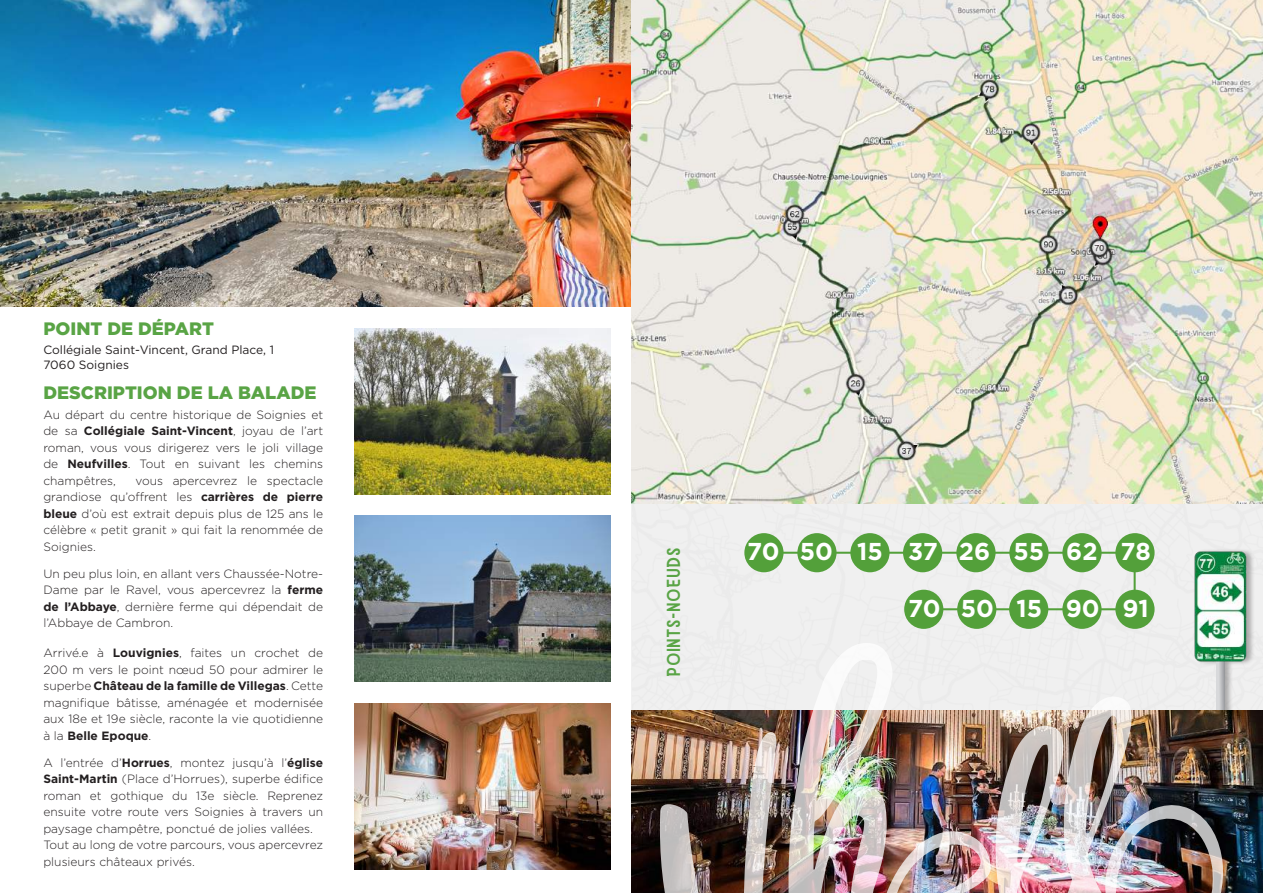
<style>
.page{position:relative;width:1263px;height:893px;background:#fff}
.page>*{position:absolute;margin:0;border:0;box-sizing:border-box;transform-origin:0 0}
.t1{font:700 24.45px "Gotham";color:#fff}
.t2{font:900 18px "Gotham";color:#59a445}
.t3{font:18px "Explode";color:#59a445}
.t4{font:300 12px/16.5px "Gotham";color:#231f20;text-align:justify}
.t5{font:12px/14.4px "Gotham";color:#231f20}
.s1{font-weight:700}
</style>
<div class="page">
<div style="left:632px;top:504px;width:631px;height:207px;background:#f0f0f0"></div>
<img style="left:0;top:0;width:631px;height:307px">
<img style="left:355px;top:328px;width:255px;height:166px">
<img style="left:355px;top:516px;width:255px;height:166px">
<img style="left:355px;top:703px;width:255px;height:166px">
<img style="left:631px;top:0;width:632px;height:504px">
<hr style="left:746px;top:552px;width:401px;height:2px;background:#53a03a">
<hr style="left:993px;top:608px;width:154px;height:2px;background:#53a03a">
<hr style="left:912px;top:608px;width:77px;height:2px;background:#53a03a">
<hr style="left:1133px;top:560px;width:3px;height:52px;background:#53a03a">
<div style="left:744px;top:533px;width:39px;height:39px;background:#53a03a;border-radius:50%"></div>
<div style="left:797px;top:533px;width:39px;height:39px;background:#53a03a;border-radius:50%"></div>
<div style="left:850px;top:533px;width:39px;height:39px;background:#53a03a;border-radius:50%"></div>
<div style="left:903px;top:533px;width:39px;height:39px;background:#53a03a;border-radius:50%"></div>
<div style="left:956px;top:533px;width:39px;height:39px;background:#53a03a;border-radius:50%"></div>
<div style="left:1009px;top:533px;width:39px;height:39px;background:#53a03a;border-radius:50%"></div>
<div style="left:1062px;top:533px;width:39px;height:39px;background:#53a03a;border-radius:50%"></div>
<div style="left:1115px;top:533px;width:39px;height:39px;background:#53a03a;border-radius:50%"></div>
<div style="left:1062px;top:590px;width:39px;height:39px;background:#53a03a;border-radius:50%"></div>
<div style="left:904px;top:590px;width:39px;height:39px;background:#53a03a;border-radius:50%"></div>
<div style="left:1009px;top:590px;width:39px;height:39px;background:#53a03a;border-radius:50%"></div>
<div style="left:1115px;top:590px;width:39px;height:39px;background:#53a03a;border-radius:50%"></div>
<div style="left:957px;top:590px;width:39px;height:39px;background:#53a03a;border-radius:50%"></div>
<div style="left:1195px;top:549px;width:60px;height:179px;background:#231f20;opacity:.33"></div>
<img style="left:1193px;top:549px;width:54px;height:113px">
<img style="left:631px;top:711px;width:632px;height:182px">
<img style="left:788px;top:643px;width:439px;height:250px">
<img style="left:658px;top:729px;width:120px;height:164px">
<h2 class="t2" style="left:43px;top:316px;width:172px">POINT DE DÉPART</h2>
<p class="t5" style="left:43px;top:343px;width:232px">Collégiale Saint-Vincent, Grand Place, 1<br>7060 Soignies</p>
<h2 class="t2" style="left:43px;top:380px;width:275px">DESCRIPTION DE LA BALADE</h2>
<p class="t4" style="left:43px;top:406px;width:281px">Au départ du centre historique de Soignies et de sa <span class="s1">Collégiale Saint-Vincent</span>, joyau de l’art roman, vous vous dirigerez vers le joli village de <span class="s1">Neufvilles</span>. Tout en suivant les chemins champêtres,</p>
<p class="t4" style="left:43px;top:472px;width:281px;text-indent:92px">vous apercevrez le spectacle grandiose qu’offrent les <span class="s1">carrières de pierre bleue</span> d’où est extrait depuis plus de 125 ans le célèbre « petit granit » qui fait la renommée de Soignies.</p>
<p class="t4" style="left:43px;top:565px;width:281px">Un peu plus loin, en allant vers Chaussée-Notre-Dame par le Ravel, vous apercevrez la <span class="s1">ferme de l’Abbaye</span>, dernière ferme qui dépendait de l’Abbaye de Cambron.</p>
<p class="t4" style="left:43px;top:645px;width:281px">Arrivé.e à <span class="s1">Louvignies</span>, faites un crochet de 200 m vers le point nœud 50 pour admirer le superbe <span class="s1">Château de la famille de Villegas</span>. Cette magnifique bâtisse, aménagée et modernisée aux 18e et 19e siècle, raconte la vie quotidienne à la <span class="s1">Belle Epoque</span>.</p>
<p class="t4" style="left:43px;top:754px;width:281px;text-align:left">A l’entrée d’<span class="s1">Horrues</span>, montez jusqu’à l’<span class="s1">église Saint-Martin</span> (Place d’Horrues), superbe édifice roman et gothique du 13e siècle. Reprenez ensuite votre route vers Soignies à travers un paysage champêtre, ponctué de jolies vallées.<br>Tout au long de votre parcours, vous apercevrez plusieurs châteaux privés.</p>
<h2 class="t3" style="left:661px;top:676px;width:131px;rotate:-90deg">POINTS-NOEUDS</h2>
<h1 class="t1" style="left:747px;top:536px;width:405px">70 50 15 37 26 55 62 78</h1>
<h1 class="t1" style="left:908px;top:592px;width:242px">70 50 15 90 91</h1>
</div>
